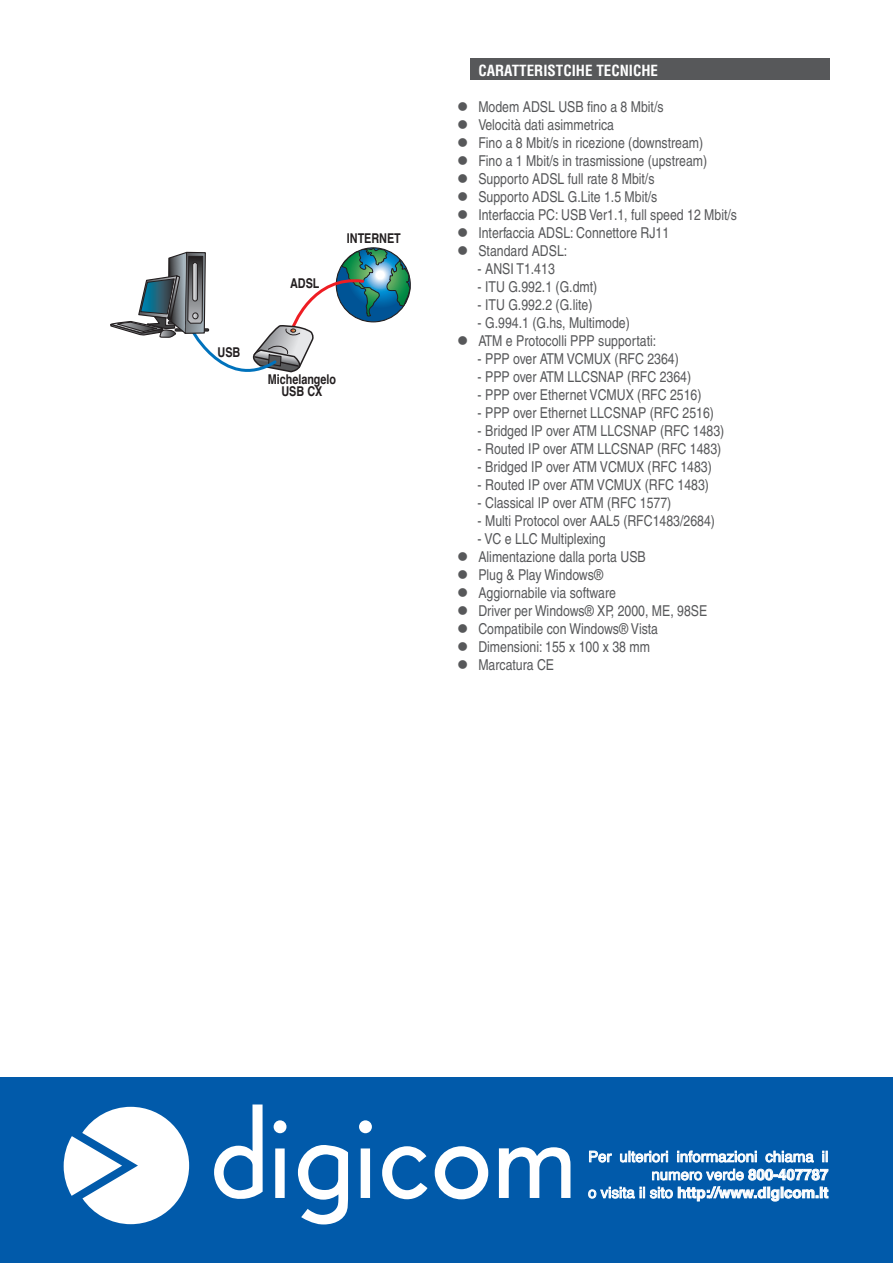
<style>
.page{position:relative;width:893px;height:1263px;background:#fff}
.page>*{position:absolute;margin:0;border:0;box-sizing:border-box;transform-origin:0 0}
.t1{font:condensed 15px "Helvetica";color:#57585a}
.t2{font:15px/18px "Helvetica";color:#fff;text-align:right}
.t3{font:700 condensed 15px "Helvetica";color:#fff}
.t4{font:700 13.5px/12px "Helvetica";color:#231f20;text-align:center;scale:.8 1}
.s1{font-weight:700}
</style>
<div class="page">
<div style="left:0;top:1077px;width:893px;height:186px;background:#015aaa"></div>
<svg style="left:64px;top:1107px;width:125px;height:117px"></svg>
<svg style="left:274px;top:1120px;width:12px;height:78px"></svg>
<svg style="left:359px;top:1120px;width:13px;height:78px"></svg>
<svg style="left:382px;top:1146px;width:45px;height:53px"></svg>
<svg style="left:435px;top:1146px;width:53px;height:53px"></svg>
<svg style="left:214px;top:1104px;width:49px;height:95px"></svg>
<svg style="left:298px;top:1145px;width:50px;height:79px"></svg>
<svg style="left:499px;top:1147px;width:71px;height:51px"></svg>
<svg style="left:588px;top:1150px;width:241px;height:52px"></svg>
<div style="left:470px;top:58px;width:359px;height:22px;background:#57585a"></div>
<svg style="left:110px;top:248px;width:301px;height:125px"></svg>
<p class="t4" style="left:218px;top:346px;width:30px">USB</p>
<p class="t4" style="left:290px;top:276px;width:38px">ADSL</p>
<p class="t4" style="left:347px;top:231px;width:69px">INTERNET</p>
<p class="t4" style="left:268px;top:373px;width:87px">Michelangelo<br>USB CX</p>
<p class="t3" style="left:478px;top:61px;width:181px">CARATTERISTCIHE TECNICHE</p>
<p class="t1" style="left:457px;top:98px;width:208px">● Modem ADSL USB fino a 8 Mbit/s</p>
<p class="t1" style="left:457px;top:116px;width:158px">● Velocità dati asimmetrica</p>
<p class="t1" style="left:457px;top:134px;width:248px">● Fino a 8 Mbit/s in ricezione (downstream)</p>
<p class="t1" style="left:457px;top:152px;width:252px">● Fino a 1 Mbit/s in trasmissione (upstream)</p>
<p class="t1" style="left:457px;top:170px;width:199px">● Supporto ADSL full rate 8 Mbit/s</p>
<p class="t1" style="left:457px;top:188px;width:202px">● Supporto ADSL G.Lite 1.5 Mbit/s</p>
<p class="t1" style="left:457px;top:206px;width:281px">● Interfaccia PC: USB Ver1.1, full speed 12 Mbit/s</p>
<p class="t1" style="left:457px;top:224px;width:214px">● Interfaccia ADSL: Connettore RJ11</p>
<p class="t1" style="left:457px;top:242px;width:112px">● Standard ADSL:</p>
<p class="t1" style="left:478px;top:260px;width:79px">- ANSI T1.413</p>
<p class="t1" style="left:478px;top:278px;width:121px">- ITU G.992.1 (G.dmt)</p>
<p class="t1" style="left:478px;top:296px;width:116px">- ITU G.992.2 (G.lite)</p>
<p class="t1" style="left:478px;top:314px;width:154px">- G.994.1 (G.hs, Multimode)</p>
<p class="t1" style="left:457px;top:332px;width:201px">● ATM e Protocolli PPP supportati:</p>
<p class="t1" style="left:478px;top:350px;width:203px">- PPP over ATM VCMUX (RFC 2364)</p>
<p class="t1" style="left:478px;top:368px;width:215px">- PPP over ATM LLCSNAP (RFC 2364)</p>
<p class="t1" style="left:478px;top:386px;width:225px">- PPP over Ethernet VCMUX (RFC 2516)</p>
<p class="t1" style="left:478px;top:404px;width:238px">- PPP over Ethernet LLCSNAP (RFC 2516)</p>
<p class="t1" style="left:478px;top:422px;width:248px">- Bridged IP over ATM LLCSNAP (RFC 1483)</p>
<p class="t1" style="left:478px;top:440px;width:245px">- Routed IP over ATM LLCSNAP (RFC 1483)</p>
<p class="t1" style="left:478px;top:458px;width:236px">- Bridged IP over ATM VCMUX (RFC 1483)</p>
<p class="t1" style="left:478px;top:476px;width:233px">- Routed IP over ATM VCMUX (RFC 1483)</p>
<p class="t1" style="left:478px;top:494px;width:195px">- Classical IP over ATM (RFC 1577)</p>
<p class="t1" style="left:478px;top:512px;width:239px">- Multi Protocol over AAL5 (RFC1483/2684)</p>
<p class="t1" style="left:478px;top:530px;width:129px">- VC e LLC Multiplexing</p>
<p class="t1" style="left:457px;top:548px;width:190px">● Alimentazione dalla porta USB</p>
<p class="t1" style="left:457px;top:566px;width:147px">● Plug &amp; Play Windows®</p>
<p class="t1" style="left:457px;top:584px;width:160px">● Aggiornabile via software</p>
<p class="t1" style="left:457px;top:602px;width:252px">● Driver per Windows® XP, 2000, ME, 98SE</p>
<p class="t1" style="left:457px;top:620px;width:202px">● Compatibile con Windows® Vista</p>
<p class="t1" style="left:457px;top:638px;width:194px">● Dimensioni: 155 x 100 x 38 mm</p>
<p class="t1" style="left:457px;top:656px;width:98px">● Marcatura CE</p>
<p class="t2" style="left:588px;top:1147px;width:242px">Per ulteriori informazioni chiama il numero verde <span class="s1">800-407787<br></span>o visita il sito <span class="s1">http://www.digicom.it</span></p>
</div>
